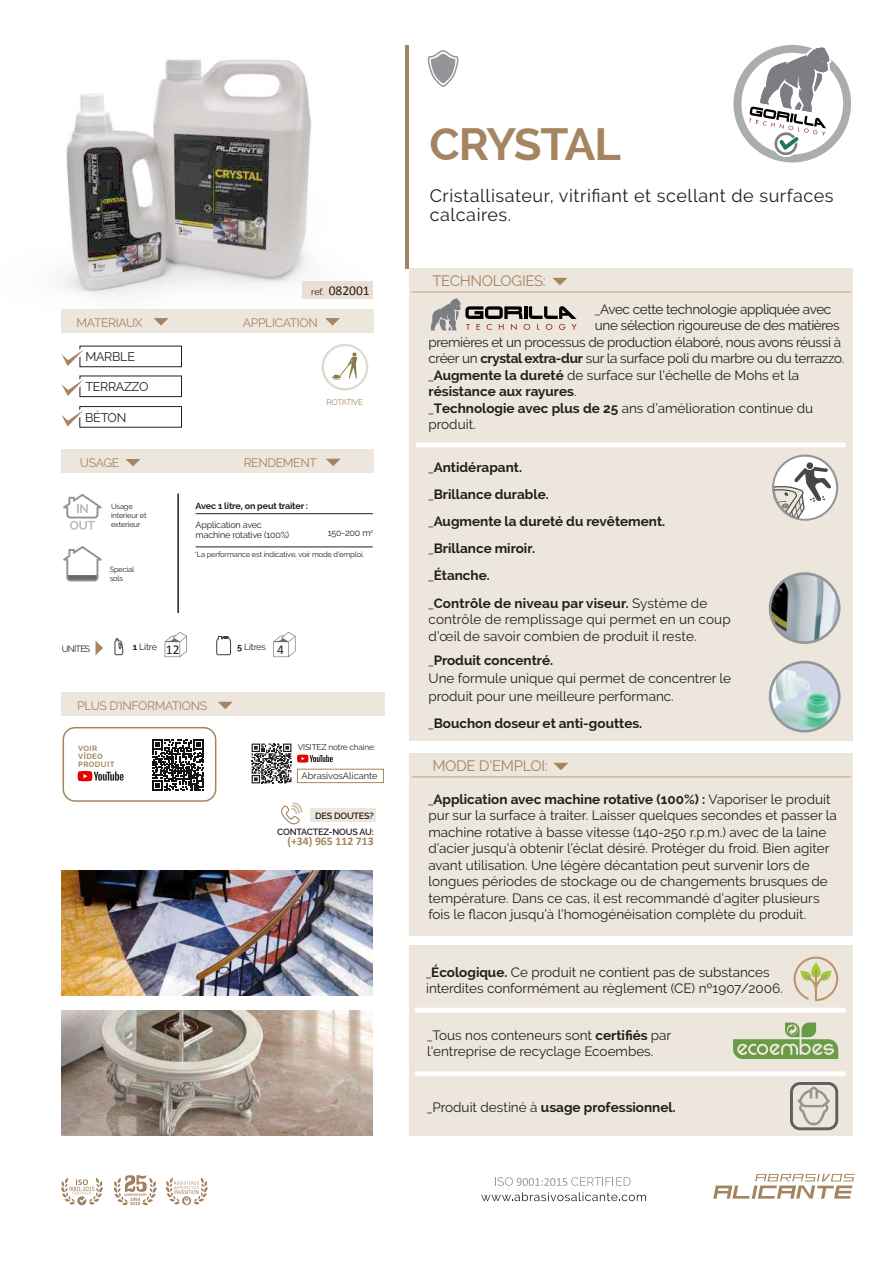
<style>
.page{position:relative;width:893px;height:1263px;background:#fff}
.page>*{position:absolute;margin:0;border:0;box-sizing:border-box;transform-origin:0 0}
.t1{font:700 45.3px "Raleway";letter-spacing:-.035em;color:#a58460}
.t2{font:18px/19.2px "Raleway";letter-spacing:.03em;color:#231f20}
.t3{font:15px "Raleway";letter-spacing:-.02em;color:#a58460}
.t4{font:13.5px/16.5px "Raleway";color:#231f20}
.t5{font:13.5px "Raleway";letter-spacing:-.025em;color:#231f20}
.t6{font:700 13.5px/27px "Raleway";color:#231f20}
.t7{font:13.5px "Calibri";color:#231f20}
.t8{font:12.45px "Raleway";letter-spacing:-.02em;color:#231f20}
.t9{font:12.15px "Raleway";letter-spacing:-.03em;color:#a58460}
.t10{font:700 11.7px "Calibri";color:#a58560}
.t11{font:9.3px "Raleway";color:#231f20}
.t12{font:9px/9.6px "Raleway";letter-spacing:-.02em;color:#231f20}
.t13{font:600 9px/15.9px "Raleway";letter-spacing:-.02em;color:#231f20;text-align:right}
.t14{font:700 9px "Raleway";letter-spacing:-.02em;color:#231f20}
.t15{font:8.25px "Raleway";letter-spacing:-.02em;color:#231f20}
.t16{font:8.25px "Raleway";letter-spacing:-.03em;color:#a58560}
.t17{font:700 7.65px/7.6px "Raleway";letter-spacing:.055em;color:#a58560}
.t18{font:7.5px/9px "Raleway";letter-spacing:-.02em;color:#231f20}
.s1{font-family:"Raleway";font-size:9px}
.s2{font-weight:700}
.s3{font-weight:700;color:#a58460}
.s4{font-weight:400}
.s5{color:#a58460}
</style>
<div class="page">
<img style="left:61px;top:59px;width:313px;height:263px">
<div style="left:61px;top:310px;width:312px;height:23px;background:#ede6dd"></div>
<div style="left:409px;top:268px;width:444px;height:473px;background:#ede6dd"></div>
<div style="left:409px;top:753px;width:444px;height:183px;background:#ede6dd"></div>
<hr style="left:405px;top:45px;width:4px;height:224px;background:#a58460">
<hr style="left:412px;top:291px;width:439px;height:2px;background:#cdb9a2">
<svg style="left:153px;top:318px;width:16px;height:8px"></svg>
<svg style="left:325px;top:318px;width:15px;height:8px"></svg>
<svg style="left:552px;top:278px;width:15px;height:7px"></svg>
<hr style="left:412px;top:776px;width:439px;height:2px;background:#cdb9a2">
<svg style="left:553px;top:763px;width:15px;height:7px"></svg>
<div style="left:303px;top:281px;width:70px;height:18px;background:#ebdfd4"></div>
<div style="left:61px;top:450px;width:312px;height:23px;background:#ede6dd"></div>
<svg style="left:326px;top:459px;width:15px;height:7px"></svg>
<svg style="left:126px;top:459px;width:15px;height:8px"></svg>
<hr style="left:177px;top:494px;width:2px;height:119px;background:#231f20">
<img style="left:770px;top:574px;width:69px;height:69px;border-radius:35px">
<div style="left:769px;top:572px;width:71px;height:72px;border:3px solid #93969a;border-radius:50%"></div>
<img style="left:770px;top:662px;width:69px;height:69px;border-radius:35px">
<div style="left:769px;top:661px;width:71px;height:72px;border:3px solid #93969a;border-radius:50%"></div>
<svg style="left:428px;top:50px;width:31px;height:37px"></svg>
<svg style="left:322px;top:344px;width:46px;height:47px"></svg>
<div style="left:79px;top:346px;width:103px;height:21px;border:1px solid #231f20"></div>
<svg style="left:62px;top:348px;width:22px;height:18px"></svg>
<div style="left:79px;top:376px;width:103px;height:21px;border:1px solid #231f20"></div>
<svg style="left:62px;top:378px;width:22px;height:18px"></svg>
<div style="left:772px;top:455px;width:66px;height:66px;border:3px solid #93969a;border-radius:50%"></div>
<svg style="left:774px;top:457px;width:62px;height:62px"></svg>
<svg style="left:713px;top:1174px;width:142px;height:25px"></svg>
<svg style="left:495px;top:1177px;width:136px;height:9px"></svg>
<svg style="left:481px;top:1192px;width:165px;height:9px"></svg>
<svg style="left:166px;top:1178px;width:42px;height:28px"></svg>
<svg style="left:113px;top:1175px;width:44px;height:31px"></svg>
<svg style="left:61px;top:1178px;width:42px;height:28px"></svg>
<hr style="left:196px;top:513px;width:177px;height:1px;background:#231f20">
<hr style="left:196px;top:546px;width:177px;height:1px;background:#231f20">
<img style="left:61px;top:870px;width:312px;height:126px">
<img style="left:61px;top:1010px;width:312px;height:126px">
<svg style="left:96px;top:641px;width:7px;height:14px"></svg>
<svg style="left:165px;top:632px;width:22px;height:25px"></svg>
<svg style="left:273px;top:632px;width:23px;height:25px"></svg>
<svg style="left:115px;top:639px;width:8px;height:16px"></svg>
<svg style="left:217px;top:636px;width:14px;height:19px"></svg>
<svg style="left:63px;top:546px;width:39px;height:35px"></svg>
<svg style="left:63px;top:494px;width:39px;height:36px"></svg>
<div style="left:62px;top:692px;width:323px;height:24px;background:#ede6dd"></div>
<div style="left:310px;top:808px;width:65px;height:14px;background:#ede6dd"></div>
<svg style="left:281px;top:802px;width:22px;height:23px"></svg>
<div style="left:297px;top:769px;width:87px;height:14px;border:1px solid #a58560"></div>
<svg style="left:252px;top:744px;width:39px;height:39px"></svg>
<svg style="left:297px;top:755px;width:36px;height:8px"></svg>
<svg style="left:218px;top:702px;width:15px;height:7px"></svg>
<div style="left:409px;top:945px;width:444px;height:191px;background:#ede6dd"></div>
<hr style="left:415px;top:1008px;width:430px;height:4px;background:#fff">
<hr style="left:415px;top:1072px;width:430px;height:4px;background:#fff">
<svg style="left:733px;top:1023px;width:105px;height:36px"></svg>
<svg style="left:794px;top:957px;width:44px;height:44px"></svg>
<svg style="left:790px;top:1082px;width:48px;height:48px"></svg>
<svg style="left:431px;top:298px;width:146px;height:33px"></svg>
<hr style="left:416px;top:443px;width:430px;height:4px;background:#fff">
<svg style="left:733px;top:45px;width:118px;height:118px"></svg>
<div style="left:79px;top:406px;width:103px;height:22px;border:1px solid #231f20"></div>
<svg style="left:61px;top:409px;width:23px;height:18px"></svg>
<svg style="left:78px;top:771px;width:46px;height:10px"></svg>
<div style="left:63px;top:727px;width:153px;height:75px;border:2px solid #a58560;border-radius:12px"></div>
<svg style="left:152px;top:739px;width:52px;height:52px"></svg>
<p class="t9" style="left:77px;top:316px;width:68px">MATERIAUX</p>
<p class="t8" style="left:85px;top:350px;width:51px">MARBLE</p>
<p class="t8" style="left:85px;top:379px;width:65px">TERRAZZO</p>
<p class="t8" style="left:85px;top:410px;width:43px">BÉTON</p>
<p class="t9" style="left:80px;top:456px;width:41px">USAGE</p>
<p class="t18" style="left:111px;top:502px;width:37px">Usage interieur et exterieur</p>
<p class="t18" style="left:110px;top:565px;width:26px">Special sols</p>
<p class="t7" style="left:311px;top:282px;width:60px"><span class="s1">ref.</span> 082001</p>
<p class="t9" style="left:243px;top:316px;width:76px">APPLICATION</p>
<p class="t16" style="left:327px;top:397px;width:38px">ROTATIVE</p>
<p class="t9" style="left:244px;top:455px;width:75px">RENDEMENT</p>
<p class="t14" style="left:196px;top:501px;width:114px">Avec 1 litre, on peut traiter :</p>
<p class="t12" style="left:196px;top:520px;width:95px">Application avec machine rotative (100%)</p>
<p class="t18" style="left:195px;top:550px;width:171px">*La performance est indicative, voir mode d’emploi.</p>
<p class="t12" style="left:328px;top:528px;width:47px">150-200 m<sup>2</sup></p>
<p class="t12" style="left:133px;top:642px;width:26px"><span class="s2">1</span> Litre</p>
<p class="t12" style="left:237px;top:642px;width:30px"><span class="s2">5</span> Litres</p>
<p class="t12" style="left:62px;top:644px;width:30px">UNITES</p>
<p class="t7" style="left:166px;top:641px;width:15px">12</p>
<p class="t7" style="left:277px;top:641px;width:8px">4</p>
<p class="t9" style="left:77px;top:698px;width:132px">PLUS D'INFORMATIONS</p>
<p class="t17" style="left:78px;top:745px;width:38px">VOIR<br>VÍDEO<br>PRODUIT</p>
<p class="t15" style="left:298px;top:743px;width:79px">VISITEZ notre chaine:</p>
<p class="t11" style="left:302px;top:771px;width:78px">AbrasivosAlicante</p>
<p class="t13" style="left:277px;top:808px;width:98px">DES DOUTES?<br>CONTACTEZ-NOUS AU:</p>
<p class="t10" style="left:287px;top:834px;width:88px">(+34) 965 112 713</p>
<h1 class="t1" style="left:429px;top:118px;width:193px">CRYSTAL</h1>
<h2 class="t2" style="left:430px;top:186px;width:405px">Cristallisateur, vitrifiant et scellant de surfaces calcaires.</h2>
<p class="t3" style="left:432px;top:272px;width:115px">TECHNOLOGIES:</p>
<p class="t5" style="left:595px;top:301px;width:238px"><span class="s3">_</span>Avec cette technologie appliquée avec</p>
<p class="t5" style="left:595px;top:318px;width:246px">une sélection rigoureuse de des matières</p>
<p class="t5" style="left:429px;top:334px;width:414px">premières et un processus de production élaboré, nous avons réussi à</p>
<p class="t5" style="left:429px;top:351px;width:417px">créer un <span class="s2">crystal extra-dur</span> sur la surface poli du marbre ou du terrazzo.</p>
<p class="t4" style="left:429px;top:367px;width:372px"><span class="s3">_</span><span class="s2">Augmente la dureté</span> de surface sur l'échelle de Mohs et la</p>
<p class="t6" style="left:429px;top:378px;width:150px">résistance aux rayures<span class="s4">.</span></p>
<p class="t4" style="left:429px;top:400px;width:386px"><span class="s3">_</span><span class="s2">Technologie avec plus de 25</span> ans d’amélioration continue du</p>
<p class="t4" style="left:429px;top:416px;width:49px">produit.</p>
<p class="t6" style="left:428px;top:454px;width:238px"><span class="s5">_</span>Antidérapant.<br><span class="s5">_</span>Brillance durable.<br><span class="s5">_</span>Augmente la dureté du revêtement. <span class="s5">_</span>Brillance miroir.<br><span class="s5">_</span>Étanche.</p>
<p class="t4" style="left:428px;top:595px;width:304px"><span class="s3">_</span><span class="s2">Contrôle de niveau par viseur.</span> Système de contrôle de remplissage qui permet en un coup d’œil de savoir combien de produit il reste.</p>
<p class="t4" style="left:428px;top:651px;width:304px;line-height:18px"><span class="s3">_</span><span class="s2">Produit concentré.<br></span>Une formule unique qui permet de concentrer le produit pour une meilleure performanc.</p>
<p class="t6" style="left:428px;top:709px;width:215px"><span class="s5">_</span>Bouchon doseur et anti-gouttes.</p>
<p class="t3" style="left:432px;top:757px;width:117px">MODE D'EMPLOI:</p>
<p class="t4" style="left:428px;top:791px;width:410px"><span class="s3">_</span><span class="s2">Application avec machine rotative (100%) :</span> Vaporiser le produit pur sur la surface à traiter. Laisser quelques secondes et passer la machine rotative à basse vitesse (140-250 r.p.m.) avec de la laine d’acier jusqu’à obtenir l’éclat désiré. Protéger du froid. Bien agiter avant utilisation. Une légère décantation peut survenir lors de longues périodes de stockage ou de changements brusques de température. Dans ce cas, il est recommandé d’agiter plusieurs fois le flacon jusqu’à l’homogénéisation complète du produit.</p>
<p class="t4" style="left:426px;top:964px;width:358px"><span class="s3">_</span><span class="s2">Écologique.</span> Ce produit ne contient pas de substances interdites conformément au règlement (CE) nº1907/2006.</p>
<p class="t4" style="left:427px;top:1027px;width:246px"><span class="s3">_</span>Tous nos conteneurs sont <span class="s2">certifiés</span> par l'entreprise de recyclage Ecoembes.</p>
<p class="t6" style="left:427px;top:1094px;width:250px"><span class="s5">_</span><span class="s4">Produit destiné à</span> usage professionnel.</p>
</div>
